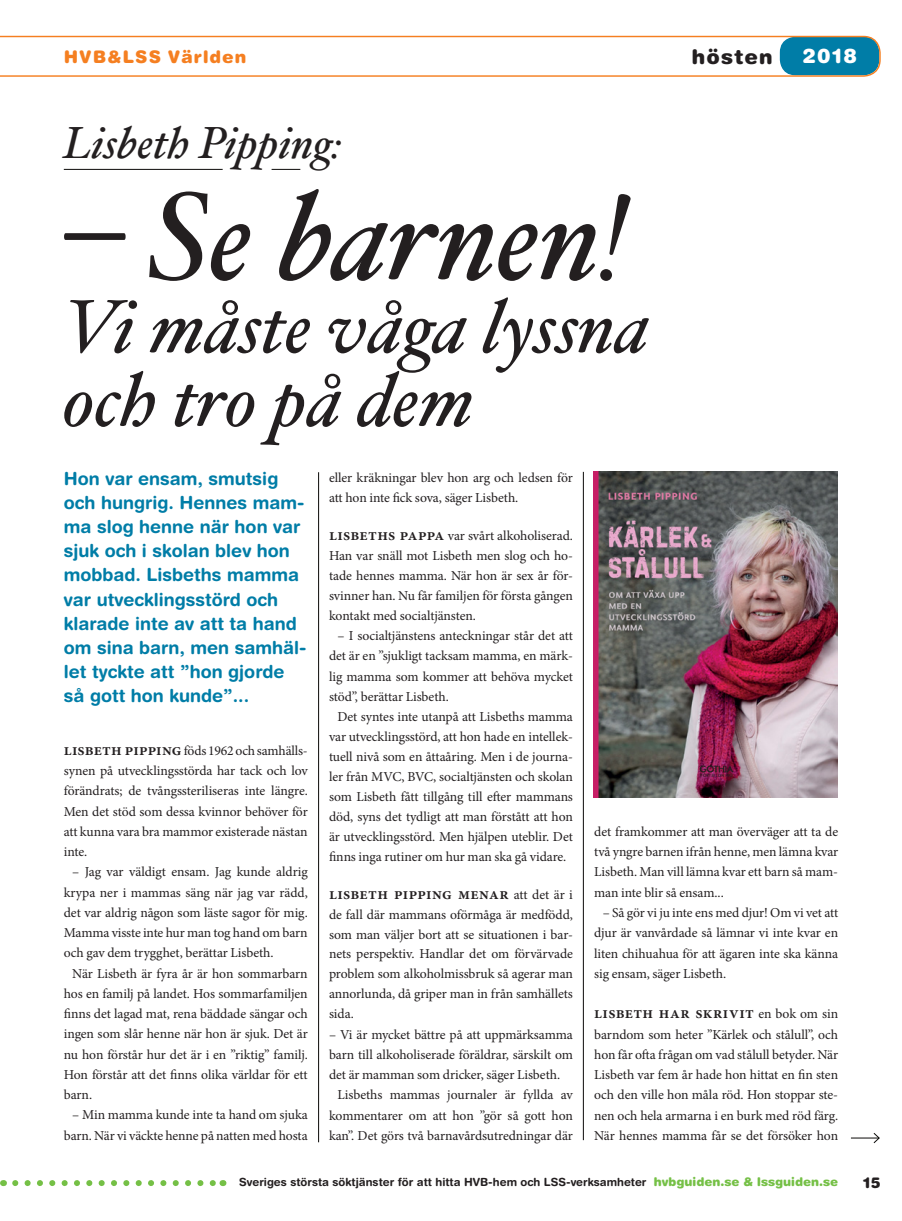
<style>
.page{position:relative;width:902px;height:1221px;background:#fff}
.page>*{position:absolute;margin:0;border:0;box-sizing:border-box;transform-origin:0 0}
.HVB_-_Rub_stor{font:italic 123px "Hoefler Text";color:#231f20}
.HVB_-_Rub_stor-2{font:italic 75px "Hoefler Text";color:#231f20}
.HVB_-_rub_liten{font:italic 45px "Hoefler Text";color:#231f20}
.Byline_ny_2{font:900 20.25px "Helvetica Rounded LT Std";letter-spacing:.06em;color:#231f20}
.Byline_ny_2-2{font:900 20.25px "Helvetica Rounded LT Std";color:#fff}
.HVB_-_ingress_orange{font:700 18px/24px "Helvetica Rounded LT Std";color:#007da7}
.Byline_ny_2-3{font:900 17.4px "Helvetica Rounded LT Std";letter-spacing:.06em;color:#f57f21}
.Bröd_ny_2{font:600 16.5px "Minion Pro";letter-spacing:.025em;color:#231f20}
.t1{font:900 15px "Helvetica Rounded LT Std";color:#231f20}
.Bröd_ny_2-2{font:13.65px/20.2px "Minion Pro";letter-spacing:-.01em;color:#231f20;text-align:justify}
.Innehåll_-_red_rutan{font:700 11.25px "Helvetica Rounded LT Std";color:#231f20}
.s1{font-weight:600;font-size:16.5px}
.s2{font-weight:400;font-size:13.65px}
.s3{font-weight:900;font-size:12px;color:#75c046}
</style>
<div class="page">
<svg style="left:15px;top:1180px;width:201px;height:5px"></svg>
<hr style="left:318px;top:472px;width:1px;height:670px;background:#0b0a08">
<hr style="left:64px;top:169px;width:159px;height:1px;background:#0b0a08">
<hr style="left:583px;top:472px;width:1px;height:668px;background:#0b0a08">
<svg style="left:851px;top:1133px;width:29px;height:10px"></svg>
<svg style="left:0;top:36px;width:880px;height:41px"></svg>
<img style="left:593px;top:472px;width:244px;height:325px">
<svg style="left:271px;top:169px;width:29px;height:1px"></svg>
<p class="Byline_ny_2" style="left:691px;top:43px;width:82px">hösten</p>
<p class="Byline_ny_2-3" style="left:64px;top:45px;width:184px">HVB&amp;LSS Världen</p>
<p class="Byline_ny_2-2" style="left:802px;top:43px;width:56px">2018</p>
<p class="HVB_-_rub_liten" style="left:64px;top:116px;width:280px">Lisbeth Pipping:</p>
<p class="HVB_-_Rub_stor" style="left:64px;top:164px;width:565px">– Se barnen!</p>
<p class="HVB_-_Rub_stor-2" style="left:64px;top:282px;width:587px">Vi måste våga lyssna</p>
<p class="HVB_-_Rub_stor-2" style="left:64px;top:355px;width:411px">och tro på dem</p>
<p class="HVB_-_ingress_orange" style="left:64px;top:466px;width:244px">Hon var ensam, smutsig och hungrig. Hennes mam&shy;ma slog henne när hon var sjuk och i skolan blev hon mobbad. Lisbeths mamma var utvecklingsstörd och klarade inte av att ta hand om sina barn, men samhäl&shy;let tyckte att ”hon gjorde så gott hon kunde”...</p>
<p class="Bröd_ny_2-2" style="left:64px;top:740px;width:245px"><span class="s1">lisbeth pipping</span> föds 1962 och samhälls&shy;synen på utvecklingsstörda har tack och lov förändrats; de tvångssteriliseras inte längre.<br>Men det stöd som dessa kvinnor behöver för att kunna vara bra mammor existerade nästan inte.</p>
<p class="Bröd_ny_2-2" style="left:64px;top:861px;width:245px;text-indent:9px">– Jag var väldigt ensam. Jag kunde aldrig krypa ner i mammas säng när jag var rädd, det var aldrig någon som läste sagor för mig.<br>Mamma visste inte hur man tog hand om barn och gav dem trygghet, berättar Lisbeth.</p>
<p class="Bröd_ny_2-2" style="left:64px;top:963px;width:245px;text-indent:9px">När Lisbeth är fyra år är hon sommarbarn hos en familj på landet. Hos sommarfamiljen finns det lagad mat, rena bäddade sängar och ingen som slår henne när hon är sjuk. Det är nu hon förstår hur det är i en ”riktig” familj.<br>Hon förstår att det finns olika världar för ett barn.</p>
<p class="Bröd_ny_2-2" style="left:64px;top:1104px;width:245px;text-align:right">– Min mamma kunde inte ta hand om sjuka barn. När vi väckte henne på natten med hosta</p>
<p class="Bröd_ny_2-2" style="left:329px;top:467px;width:245px">eller kräkningar blev hon arg och ledsen för att hon inte fick sova, säger Lisbeth.</p>
<p class="Bröd_ny_2-2" style="left:329px;top:526px;width:245px"><span class="s1">lisbeths pappa</span> var svårt alkoholiserad.<br>Han var snäll mot Lisbeth men slog och ho&shy;tade hennes mamma. När hon är sex år för&shy;svinner han. Nu får familjen för första gången kontakt med socialtjänsten.</p>
<p class="Bröd_ny_2-2" style="left:329px;top:625px;width:245px;text-indent:9px">– I socialtjänstens anteckningar står det att det är en ”sjukligt tacksam mamma, en märk&shy;lig mamma som kommer att behöva mycket stöd”, berättar Lisbeth.</p>
<p class="Bröd_ny_2-2" style="left:329px;top:706px;width:245px;text-indent:9px">Det syntes inte utanpå att Lisbeths mamma var utvecklingsstörd, att hon hade en intellek&shy;tuell nivå som en åttaåring. Men i de journa&shy;ler från MVC, BVC, socialtjänsten och skolan som Lisbeth fått tillgång till efter mammans död, syns det tydligt att man förstått att hon är utvecklingsstörd. Men hjälpen uteblir. Det finns inga rutiner om hur man ska gå vidare.</p>
<p class="Bröd_ny_2" style="left:329px;top:882px;width:245px">lisbeth pipping menar <span class="s2">att det är i</span></p>
<p class="Bröd_ny_2-2" style="left:329px;top:904px;width:245px">de fall där mammans oförmåga är medfödd, som man väljer bort att se situationen i bar&shy;nets perspektiv. Handlar det om förvärvade problem som alkoholmissbruk så agerar man annorlunda, då griper man in från samhällets sida.</p>
<p class="Bröd_ny_2-2" style="left:329px;top:1024px;width:245px">– Vi är mycket bättre på att uppmärksamma barn till alkoholiserade föräldrar, särskilt om det är mamman som dricker, säger Lisbeth.</p>
<p class="Bröd_ny_2-2" style="left:329px;top:1084px;width:245px;text-indent:9px">Lisbeths mammas journaler är fyllda av kommentarer om att hon ”gör så gott hon kan”. Det görs två barnavårdsutredningar där</p>
<p class="Bröd_ny_2-2" style="left:594px;top:821px;width:245px">det framkommer att man överväger att ta de två yngre barnen ifrån henne, men lämna kvar Lisbeth. Man vill lämna kvar ett barn så mam&shy;man inte blir så ensam...</p>
<p class="Bröd_ny_2-2" style="left:594px;top:902px;width:245px;text-indent:9px">– Så gör vi ju inte ens med djur! Om vi vet att djur är vanvårdade så lämnar vi inte kvar en liten chihuahua för att ägaren inte ska känna sig ensam, säger Lisbeth.</p>
<p class="Bröd_ny_2" style="left:594px;top:1001px;width:245px">lisbeth har skrivit <span class="s2">en bok om sin</span></p>
<p class="Bröd_ny_2-2" style="left:594px;top:1024px;width:245px">barndom som heter ”Kärlek och stålull”, och hon får ofta frågan om vad stålull betyder. När Lisbeth var fem år hade hon hittat en fin sten och den ville hon måla röd. Hon stoppar ste&shy;nen och hela armarna i en burk med röd färg.<br>När hennes mamma får se det försöker hon</p>
<p class="Innehåll_-_red_rutan" style="left:239px;top:1174px;width:600px">Sveriges största söktjänster för att hitta HVB-hem och LSS-verksamheter <span class="s3">hvbguiden.se &amp; lssguiden.se</span></p>
<p class="t1" style="left:862px;top:1172px;width:19px">15</p>
</div>
